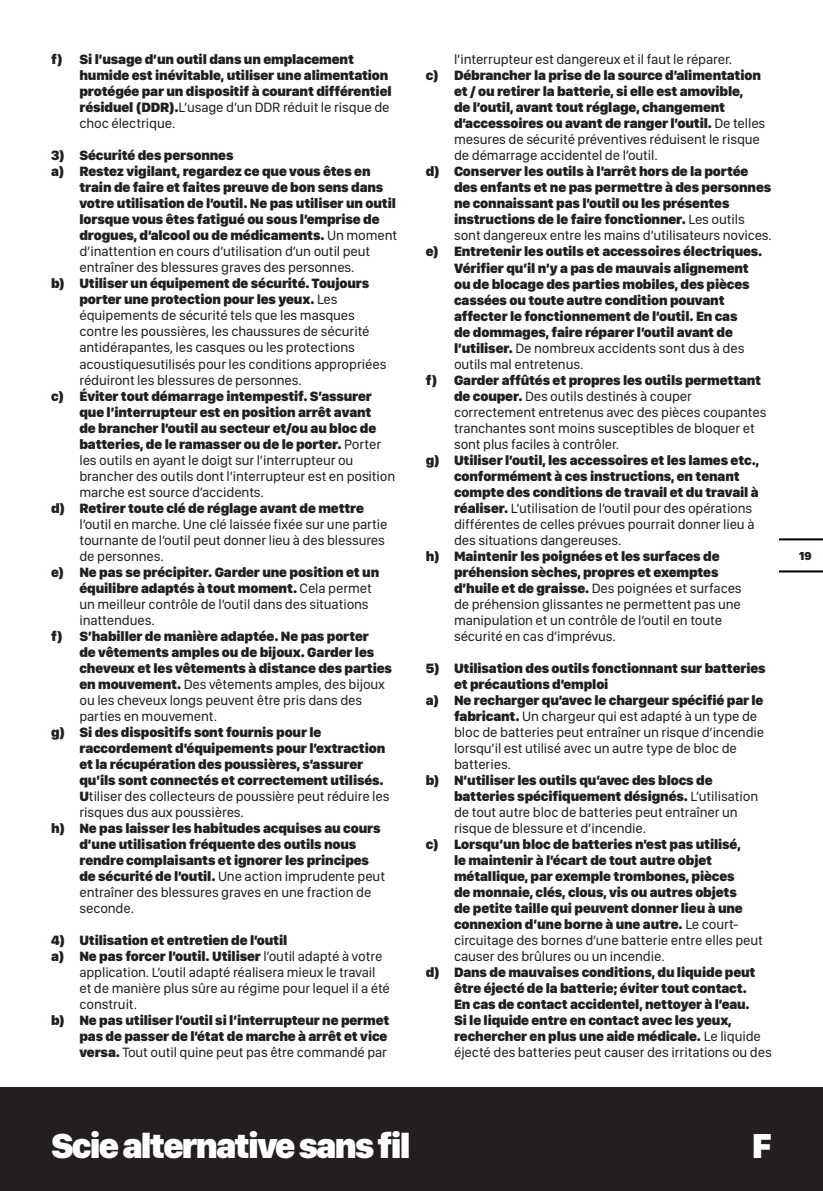
<style>
.page{position:relative;width:823px;height:1191px;background:#fff}
.page>*{position:absolute;margin:0;border:0;box-sizing:border-box;transform-origin:0 0}
.t1{font:900 36px "SF Compact Display";letter-spacing:-.05em;color:#fff}
.t2{font:900 14px/16px "SF Compact Display";letter-spacing:-.01em;color:#231f20}
.t3{font:14px/16px "SF Compact Display";letter-spacing:-.01em;color:#231f20}
.t4{font:900 12px "SF Compact Display";color:#231f20}
.s1{font-weight:400}
.s2{font-weight:900}
</style>
<div class="page">
<div style="left:0;top:1087px;width:822px;height:104px;background:#231f20"></div>
<hr style="left:779px;top:570px;width:43px;height:2px;background:#000">
<hr style="left:779px;top:538px;width:43px;height:2px;background:#000">
<p class="t2" style="left:79px;top:53px;width:313px;text-indent:-28px">f) Si l’usage d’un outil dans un emplacement humide est inévitable, utiliser une alimentation protégée par un dispositif à courant différentiel résiduel (DDR).<span class="s1">L’usage d’un DDR réduit le risque de choc électrique.</span></p>
<p class="t2" style="left:51px;top:149px;width:184px">3) Sécurité des personnes</p>
<p class="t2" style="left:51px;top:165px;width:321px">a) Restez vigilant, regardez ce que vous êtes en</p>
<p class="t2" style="left:79px;top:181px;width:305px">train de faire et faites preuve de bon sens dans</p>
<p class="t2" style="left:79px;top:197px;width:318px">votre utilisation de l’outil. Ne pas utiliser un outil</p>
<p class="t2" style="left:79px;top:213px;width:301px">lorsque vous êtes fatigué ou sous l’emprise de</p>
<p class="t2" style="left:79px;top:229px;width:319px">drogues, d’alcool ou de médicaments. <span class="s1">Un moment</span></p>
<p class="t3" style="left:79px;top:245px;width:292px">d’inattention en cours d’utilisation d’un outil peut</p>
<p class="t3" style="left:79px;top:261px;width:276px">entraîner des blessures graves des personnes.</p>
<p class="t3" style="left:79px;top:277px;width:308px;text-indent:-28px"><span class="s2">b) Utiliser un équipement de sécurité. Toujours porter une protection pour les yeux.</span> Les équipements de sécurité tels que les masques contre les poussières, les chaussures de sécurité antidérapantes, les casques ou les protections acoustiquesutilisés pour les conditions appropriées réduiront les blessures de personnes.</p>
<p class="t2" style="left:79px;top:389px;width:317px;text-indent:-28px">c) Éviter tout démarrage intempestif. S’assurer que l’interrupteur est en position arrêt avant<br>de brancher l’outil au secteur et/ou au bloc de batteries, de le ramasser ou de le porter. <span class="s1">Porter les outils en ayant le doigt sur l’interrupteur ou brancher des outils dont l’interrupteur est en position marche est source d’accidents.</span></p>
<p class="t2" style="left:51px;top:501px;width:314px">d) Retirer toute clé de réglage avant de mettre</p>
<p class="t3" style="left:79px;top:517px;width:309px">l’outil en marche. Une clé laissée fixée sur une partie tournante de l’outil peut donner lieu à des blessures de personnes.</p>
<p class="t2" style="left:79px;top:565px;width:301px;text-indent:-28px">e) Ne pas se précipiter. Garder une position et un équilibre adaptés à tout moment. <span class="s1">Cela permet un meilleur contrôle de l’outil dans des situations inattendues.</span></p>
<p class="t2" style="left:79px;top:629px;width:314px;text-indent:-28px">f) S’habiller de manière adaptée. Ne pas porter<br>de vêtements amples ou de bijoux. Garder les cheveux et les vêtements à distance des parties en mouvement. <span class="s1">Des vêtements amples, des bijoux ou les cheveux longs peuvent être pris dans des parties en mouvement.</span></p>
<p class="t2" style="left:79px;top:725px;width:311px;text-indent:-28px">g) Si des dispositifs sont fournis pour le raccordement d’équipements pour l’extraction et la récupération des poussières, s’assurer qu’ils sont connectés et correctement utilisés.<br>U<span class="s1">tiliser des collecteurs de poussière peut réduire les risques dus aux poussières.</span></p>
<p class="t2" style="left:79px;top:821px;width:307px;text-indent:-28px">h) Ne pas laisser les habitudes acquises au cours d’une utilisation fréquente des outils nous rendre complaisants et ignorer les principes de sécurité de l’outil. <span class="s1">Une action imprudente peut entraîner des blessures graves en une fraction de seconde.</span></p>
<p class="t2" style="left:51px;top:933px;width:238px">4) Utilisation et entretien de l’outil</p>
<p class="t2" style="left:51px;top:949px;width:332px">a) Ne pas forcer l’outil. Utiliser <span class="s1">l’outil adapté à votre</span></p>
<p class="t3" style="left:79px;top:965px;width:297px">application. L’outil adapté réalisera mieux le travail</p>
<p class="t3" style="left:79px;top:981px;width:312px">et de manière plus sûre au régime pour lequel il a été</p>
<p class="t3" style="left:79px;top:997px;width:59px">construit.</p>
<p class="t2" style="left:79px;top:1013px;width:311px;text-indent:-28px">b) Ne pas utiliser l’outil si l’interrupteur ne permet pas de passer de l’état de marche à arrêt et vice versa. <span class="s1">Tout outil quine peut pas être commandé par</span></p>
<p class="t3" style="left:454px;top:53px;width:279px">l’interrupteur est dangereux et il faut le réparer.</p>
<p class="t2" style="left:454px;top:69px;width:313px;text-indent:-28px">c) Débrancher la prise de la source d’alimentation et / ou retirer la batterie, si elle est amovible,<br>de l’outil, avant tout réglage, changement d’accessoires ou avant de ranger l’outil. <span class="s1">De telles mesures de sécurité préventives réduisent le risque de démarrage accidentel de l’outil.</span></p>
<p class="t2" style="left:454px;top:165px;width:319px;text-indent:-28px">d) Conserver les outils à l’arrêt hors de la portée des enfants et ne pas permettre à des personnes ne connaissant pas l’outil ou les présentes instructions de le faire fonctionner. <span class="s1">Les outils sont dangereux entre les mains d’utilisateurs novices.</span></p>
<p class="t2" style="left:454px;top:245px;width:310px;text-indent:-28px">e) Entretenir les outils et accessoires électriques.<br>Vérifier qu’il n’y a pas de mauvais alignement ou de blocage des parties mobiles, des pièces cassées ou toute autre condition pouvant affecter le fonctionnement de l’outil. En cas<br>de dommages, faire réparer l’outil avant de l’utiliser. <span class="s1">De nombreux accidents sont dus à des outils mal entretenus.</span></p>
<p class="t3" style="left:454px;top:373px;width:314px;text-indent:-28px"><span class="s2">f) Garder affûtés et propres les outils permettant de couper.</span> Des outils destinés à couper correctement entretenus avec des pièces coupantes tranchantes sont moins susceptibles de bloquer et sont plus faciles à contrôler.</p>
<p class="t2" style="left:454px;top:453px;width:306px;text-indent:-28px">g) Utiliser l’outil, les accessoires et les lames etc., conformément à ces instructions, en tenant compte des conditions de travail et du travail à réaliser. <span class="s1">L’utilisation de l’outil pour des opérations différentes de celles prévues pourrait donner lieu à des situations dangereuses.</span></p>
<p class="t3" style="left:454px;top:549px;width:289px;text-indent:-28px"><span class="s2">h) Maintenir les poignées et les surfaces de préhension sèches, propres et exemptes d’huile et de graisse.</span> Des poignées et surfaces de préhension glissantes ne permettent pas une manipulation et un contrôle de l’outil en toute sécurité en cas d’imprévus.</p>
<p class="t2" style="left:425px;top:661px;width:341px">5) Utilisation des outils fonctionnant sur batteries</p>
<p class="t2" style="left:454px;top:677px;width:156px">et précautions d’emploi</p>
<p class="t2" style="left:425px;top:693px;width:339px">a) Ne recharger qu’avec le chargeur spécifié par le</p>
<p class="t3" style="left:454px;top:709px;width:304px"><span class="s2">fabricant.</span> Un chargeur qui est adapté à un type de</p>
<p class="t3" style="left:454px;top:725px;width:311px">bloc de batteries peut entraîner un risque d’incendie</p>
<p class="t3" style="left:454px;top:741px;width:284px">lorsqu’il est utilisé avec un autre type de bloc de</p>
<p class="t3" style="left:454px;top:757px;width:58px">batteries.</p>
<p class="t3" style="left:454px;top:773px;width:305px;text-indent:-28px"><span class="s2">b) N’utiliser les outils qu’avec des blocs de batteries spécifiquement désignés.</span> L’utilisation de tout autre bloc de batteries peut entraîner un risque de blessure et d’incendie.</p>
<p class="t2" style="left:454px;top:837px;width:310px;text-indent:-28px">c) Lorsqu’un bloc de batteries n’est pas utilisé,<br>le maintenir à l’écart de tout autre objet métallique, par exemple trombones, pièces<br>de monnaie, clés, clous, vis ou autres objets<br>de petite taille qui peuvent donner lieu à une connexion d’une borne à une autre. <span class="s1">Le court&shy;circuitage des bornes d’une batterie entre elles peut causer des brûlures ou un incendie.</span></p>
<p class="t2" style="left:454px;top:965px;width:319px;text-indent:-28px">d) Dans de mauvaises conditions, du liquide peut être éjecté de la batterie; éviter tout contact.<br>En cas de contact accidentel, nettoyer à l’eau.<br>Si le liquide entre en contact avec les yeux, rechercher en plus une aide médicale. <span class="s1">Le liquide éjecté des batteries peut causer des irritations ou des</span></p>
<p class="t4" style="left:798px;top:552px;width:14px">19</p>
<h1 class="t1" style="left:51px;top:1133px;width:361px">Scie alternative sans fil</h1>
<h1 class="t1" style="left:751px;top:1133px;width:21px">F</h1>
</div>
